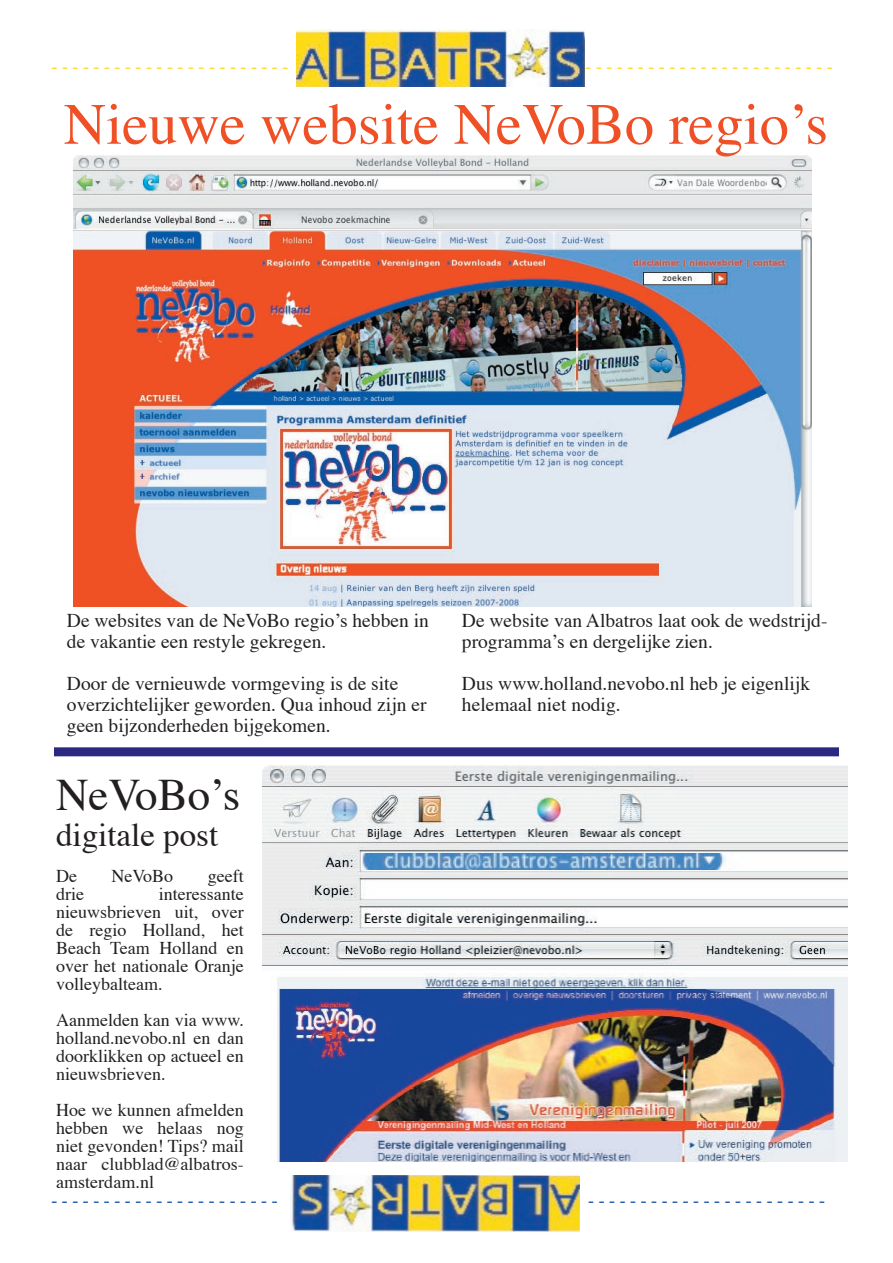
<style>
.page{position:relative;width:893px;height:1263px;background:#fff}
.page>*{position:absolute;margin:0;border:0;box-sizing:border-box;transform-origin:0 0}
.t1{font:58.5px "Times";color:#f05025}
.t2{font:45px "Times";color:#231f20}
.t3{font:33px "Times";color:#231f20}
.t4{font:19.5px/21px "Times";color:#231f20}
.t5{font:18px/18px "Times";color:#231f20;text-align:justify}
.t6{font:18px "Times";color:#ffda19}
.t7{font:18px "Times";color:#0f4da1}
</style>
<div class="page">
<img style="left:290px;top:1175px;width:290px;height:57px">
<img style="left:297px;top:30px;width:288px;height:56px">
<img style="left:73px;top:155px;width:738px;height:452px">
<img style="left:262px;top:765px;width:586px;height:396px">
<img style="left:362px;top:853px;width:381px;height:17px">
<div style="left:54px;top:747px;width:785px;height:9px;background:#2a2883"></div>
<p class="t6" style="left:52px;top:55px;width:238px">- - - - - - - - - - - - - - - - - - - - - - -</p>
<p class="t6" style="left:585px;top:55px;width:249px">- - - - - - - - - - - - - - - - - - - - - - - -</p>
<h1 class="t1" style="left:64px;top:87px;width:766px">Nieuwe website NeVoBo regioʼs</h1>
<p class="t4" style="left:67px;top:611px;width:363px">De websites van de NeVoBo regioʼs hebben in de vakantie een restyle gekregen.</p>
<p class="t4" style="left:67px;top:674px;width:361px">Door de vernieuwde vormgeving is de site overzichtelijker geworden. Qua inhoud zijn er geen bijzonderheden bijgekomen.</p>
<h2 class="t2" style="left:56px;top:766px;width:186px">NeVoBoʼs</h2>
<h3 class="t3" style="left:56px;top:814px;width:164px">digitale post</h3>
<p class="t5" style="left:56px;top:868px;width:22px">De</p>
<p class="t5" style="left:112px;top:868px;width:63px">NeVoBo</p>
<p class="t5" style="left:208px;top:868px;width:37px">geeft</p>
<p class="t5" style="left:56px;top:886px;width:29px">drie</p>
<p class="t5" style="left:56px;top:886px;width:189px;text-indent:103px">interessante nieuwsbrieven uit, over de regio Holland, het Beach Team Holland en over het nationale Oranje volleybalteam.</p>
<p class="t5" style="left:56px;top:1012px;width:189px">Aanmelden kan via www. holland.nevobo.nl en dan doorklikken op actueel en nieuwsbrieven.</p>
<p class="t5" style="left:56px;top:1102px;width:189px">Hoe we kunnen afmelden hebben we helaas nog niet gevonden! Tips? mail naar clubblad@albatros&shy;amsterdam.nl</p>
<p class="t4" style="left:462px;top:611px;width:367px">De website van Albatros laat ook de wedstrijd&shy;programmaʼs en dergelijke zien.</p>
<p class="t4" style="left:462px;top:674px;width:350px">Dus www.holland.nevobo.nl heb je eigenlijk helemaal niet nodig.</p>
<p class="t7" style="left:51px;top:1189px;width:228px">- - - - - - - - - - - - - - - - - - - - - -</p>
<p class="t7" style="left:588px;top:1189px;width:238px">- - - - - - - - - - - - - - - - - - - - - - -</p>
</div>
